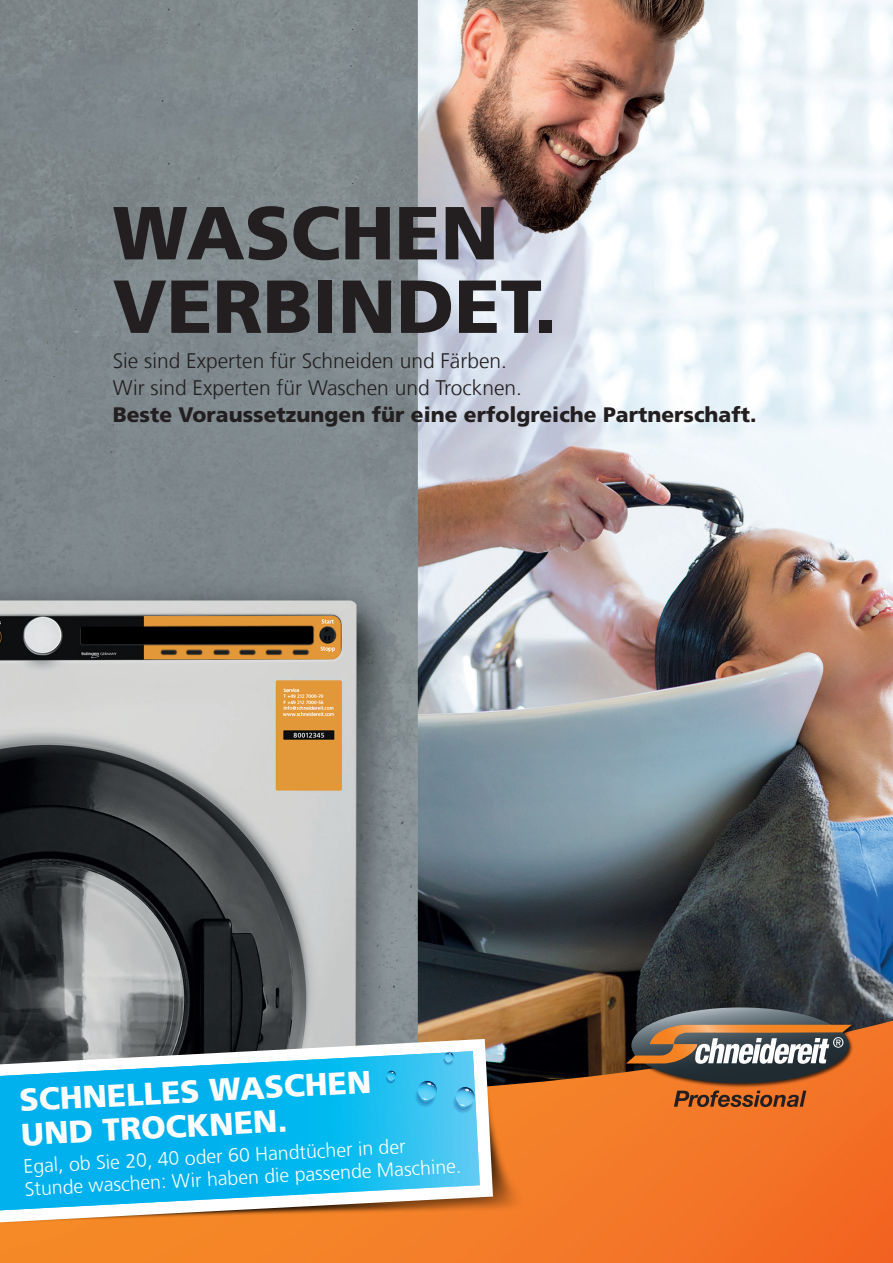
<style>
.page{position:relative;width:893px;height:1263px;background:#fff}
.page>*{position:absolute;margin:0;border:0;box-sizing:border-box;transform-origin:0 0}
.t1{font:900 75px/73.5px "Frutiger LT Com";color:#231f20}
.t2{font:900 31.5px/34.5px "Frutiger LT Com";color:#fff}
.t3{font:300 21px/27px "Frutiger LT Com";color:#231f20}
.t4{font:900 21px "Frutiger LT Com";color:#231f20}
.t5{font:300 19.5px/22.5px "Frutiger LT Com";color:#fff}
</style>
<div class="page">
<img style="left:0;top:0;width:893px;height:1021px">
<img style="left:622px;top:1021px;width:271px;height:242px">
<img style="left:618px;top:998px;width:246px;height:98px">
<svg style="left:626px;top:1007px;width:226px;height:76px;background:#7a6859"></svg>
<svg style="left:674px;top:1090px;width:132px;height:17px;background:#9e5324"></svg>
<img style="left:0;top:1016px;width:622px;height:247px">
<svg style="left:0;top:1039px;width:493px;height:183px"></svg>
<img style="left:0;top:1051px;width:480px;height:159px">
<svg style="left:385px;top:1063px;width:13px;height:24px"></svg>
<svg style="left:414px;top:1051px;width:66px;height:69px;background:#5cc8ef"></svg>
<h1 class="t1" style="left:113px;top:196px;width:445px">WASCHEN<br>VERBINDET.</h1>
<p class="t3" style="left:113px;top:347px;width:411px">Sie sind Experten für Schneiden und Färben.<br>Wir sind Experten für Waschen und Trocknen.</p>
<p class="t4" style="left:113px;top:402px;width:645px">Beste Voraussetzungen für eine erfolgreiche Partnerschaft.</p>
<h2 class="t2" style="left:19px;top:1083px;width:354px;rotate:-3deg">SCHNELLES WASCHEN<br>UND TROCKNEN.</h2>
<p class="t5" style="left:23px;top:1155px;width:439px;rotate:-3deg">Egal, ob Sie 20, 40 oder 60 Handtücher in der<br>Stunde waschen: Wir haben die passende Maschine.</p>
</div>
